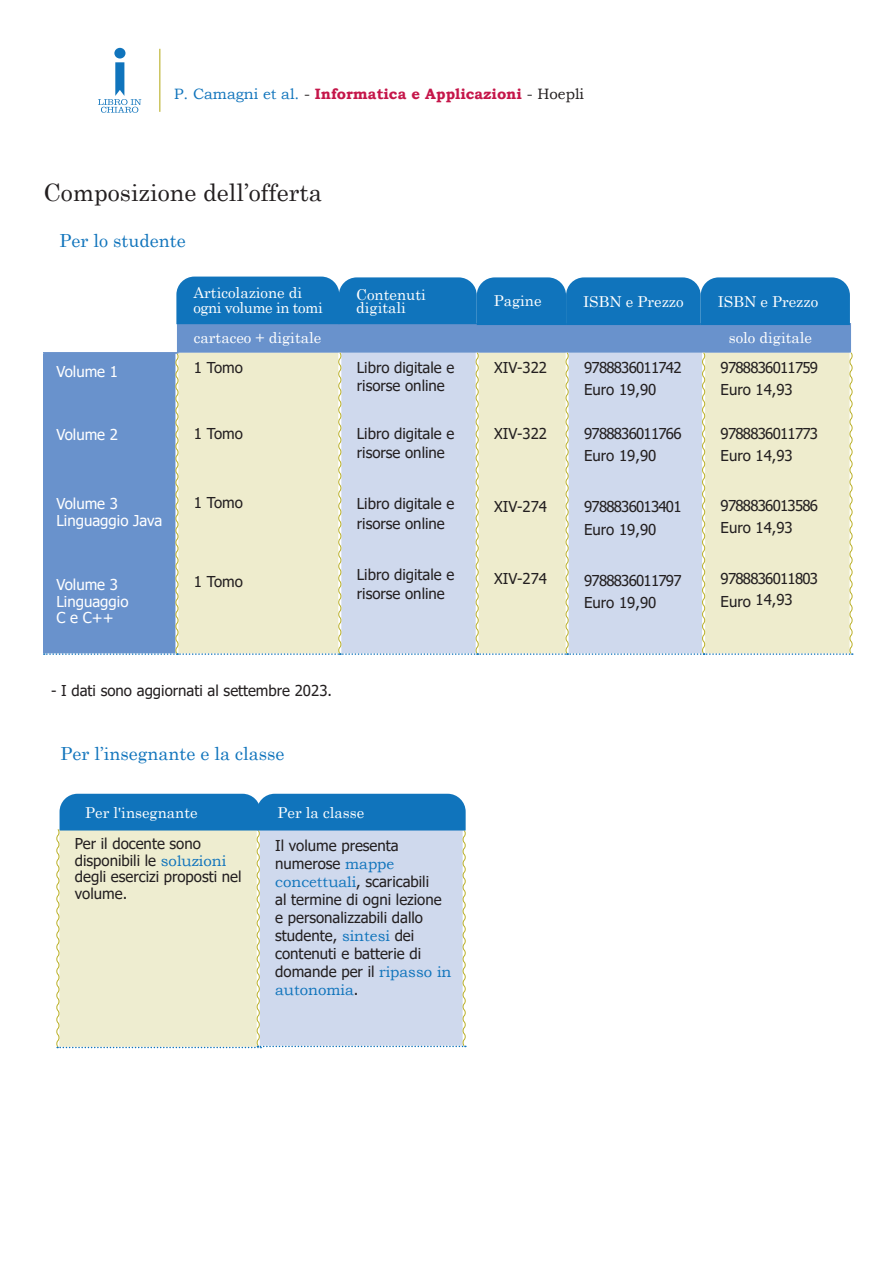
<style>
.page{position:relative;width:893px;height:1263px;background:#fff}
.page>*{position:absolute;margin:0;border:0;box-sizing:border-box;transform-origin:0 0}
.t1{font:24px "Century";color:#231f20}
.t2{font:18px "Century";color:#1074bc}
.t3{font:15px/18px "Tahoma";color:#231f20}
.t4{font:15px/22.5px "Tahoma";letter-spacing:-.05em;color:#231f20}
.t5{font:15px/13.5px "Century";color:#fff}
.t6{font:15px "Tahoma";color:#fff}
.t7{font:700 15px "Bookman Old Style";color:#c5164a}
.t8{font:15px "Century";letter-spacing:-.03em;color:#fff}
.s1{font-weight:400;color:#1074bc}
.s2{font-weight:400;color:#231f20}
.s3{font-family:"Bookman Old Style";color:#1074bc}
</style>
<div class="page">
<hr style="left:159px;top:49px;width:1px;height:63px;background:#bbb12a">
<div style="left:114px;top:48px;width:11px;height:11px;background:#1074bc;border-radius:50%"></div>
<svg style="left:98px;top:62px;width:43px;height:51px"></svg>
<svg style="left:56px;top:794px;width:411px;height:254px;background:#c1d3d9"></svg>
<div style="left:177px;top:323px;width:674px;height:29px;background:#6992cc"></div>
<hr style="left:43px;top:352px;width:135px;height:2px;background:#6992cc">
<hr style="left:43px;top:354px;width:2px;height:299px;background:#6992cc">
<svg style="left:44px;top:352px;width:810px;height:303px;background:#cdd6d6"></svg>
<div style="left:176px;top:277px;width:674px;height:48px;background:#1074bc"></div>
<p class="t7" style="left:174px;top:83px;width:411px"><span class="s1">P. Camagni et al.</span> <span class="s2">-</span> Informatica e Applicazioni <span class="s2">- Hoepli</span></p>
<p class="t1" style="left:44px;top:172px;width:280px">Composizione dell’offerta</p>
<p class="t2" style="left:60px;top:226px;width:128px">Per lo studente</p>
<p class="t5" style="left:193px;top:285px;width:110px">Articolazione di</p>
<p class="t8" style="left:193px;top:295px;width:131px">ogni volume in tomi</p>
<p class="t5" style="left:356px;top:286px;width:71px">Contenuti digitali</p>
<p class="t5" style="left:494px;top:293px;width:49px">Pagine</p>
<p class="t5" style="left:583px;top:293px;width:102px">ISBN e Prezzo</p>
<p class="t5" style="left:718px;top:293px;width:102px">ISBN e Prezzo</p>
<p class="t5" style="left:194px;top:329px;width:129px">cartaceo + digitale</p>
<p class="t5" style="left:729px;top:329px;width:85px">solo digitale</p>
<p class="t6" style="left:57px;top:361px;width:63px">Volume 1</p>
<p class="t3" style="left:194px;top:359px;width:50px">1 Tomo</p>
<p class="t6" style="left:57px;top:424px;width:63px">Volume 2</p>
<p class="t3" style="left:194px;top:425px;width:50px">1 Tomo</p>
<p class="t6" style="left:57px;top:493px;width:63px">Volume 3</p>
<p class="t6" style="left:57px;top:510px;width:107px">Linguaggio Java</p>
<p class="t3" style="left:194px;top:494px;width:50px">1 Tomo</p>
<p class="t6" style="left:57px;top:574px;width:63px">Volume 3</p>
<p class="t6" style="left:57px;top:591px;width:73px">Linguaggio</p>
<p class="t6" style="left:57px;top:607px;width:59px">C e C++</p>
<p class="t3" style="left:194px;top:574px;width:50px">1 Tomo</p>
<p class="t3" style="left:357px;top:359px;width:99px">Libro digitale e risorse online</p>
<p class="t3" style="left:357px;top:424px;width:99px;line-height:19.5px">Libro digitale e risorse online</p>
<p class="t3" style="left:357px;top:495px;width:99px;line-height:19.5px">Libro digitale e risorse online</p>
<p class="t3" style="left:357px;top:565px;width:99px;line-height:19.5px">Libro digitale e risorse online</p>
<p class="t3" style="left:494px;top:359px;width:54px">XIV-322</p>
<p class="t3" style="left:494px;top:425px;width:54px">XIV-322</p>
<p class="t3" style="left:494px;top:499px;width:54px">XIV-274</p>
<p class="t3" style="left:494px;top:571px;width:54px">XIV-274</p>
<p class="t4" style="left:584px;top:357px;width:99px">9788836011742</p>
<p class="t3" style="left:584px;top:382px;width:74px">Euro 19,90</p>
<p class="t4" style="left:584px;top:423px;width:99px">9788836011766</p>
<p class="t3" style="left:584px;top:448px;width:74px">Euro 19,90</p>
<p class="t4" style="left:584px;top:496px;width:99px">9788836013401</p>
<p class="t3" style="left:584px;top:521px;width:74px">Euro 19,90</p>
<p class="t4" style="left:584px;top:570px;width:99px">9788836011797</p>
<p class="t3" style="left:584px;top:595px;width:74px">Euro 19,90</p>
<p class="t4" style="left:721px;top:357px;width:99px">9788836011759<br>Euro 14,93</p>
<p class="t4" style="left:721px;top:423px;width:99px">9788836011773<br>Euro 14,93</p>
<p class="t4" style="left:721px;top:495px;width:99px">9788836013586<br>Euro 14,93</p>
<p class="t4" style="left:721px;top:569px;width:99px;line-height:21px">9788836011803<br>Euro 14,93</p>
<p class="t3" style="left:51px;top:682px;width:283px">- I dati sono aggiornati al settembre 2023.</p>
<p class="t2" style="left:61px;top:738px;width:226px">Per l’insegnante e la classe</p>
<p class="t5" style="left:85px;top:804px;width:114px">Per l'insegnante</p>
<p class="t3" style="left:75px;top:836px;width:168px;line-height:16.5px">Per il docente sono disponibili le <span class="s3">soluzioni </span>degli esercizi proposti nel volume.</p>
<p class="t5" style="left:278px;top:804px;width:88px">Per la classe</p>
<p class="t3" style="left:275px;top:837px;width:178px">Il volume presenta numerose <span class="s3">mappe concettuali</span>, scaricabili<br>al termine di ogni lezione e personalizzabili dallo studente, <span class="s3">sintesi</span> dei contenuti e batterie di domande per il <span class="s3">ripasso in autonomia</span>.</p>
</div>
